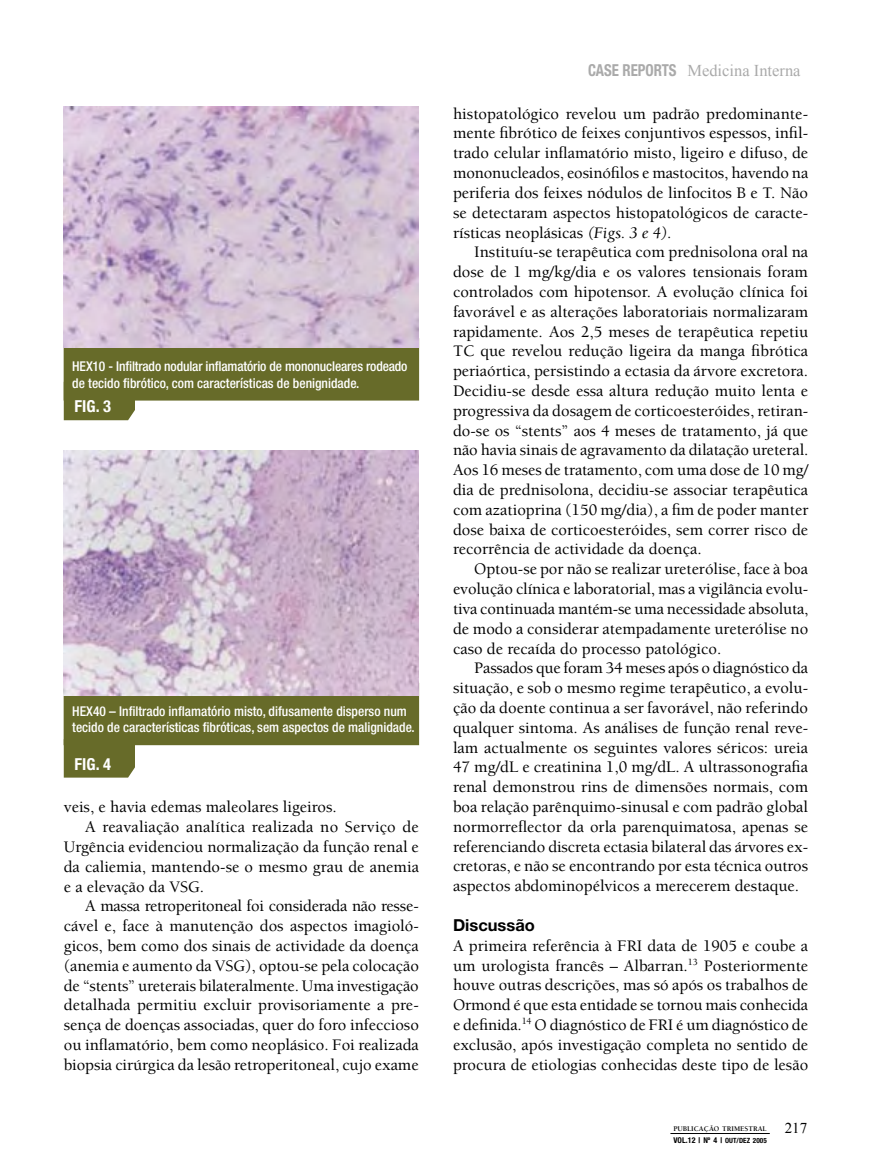
<style>
.page{position:relative;width:872px;height:1170px;background:#fff}
.page>*{position:absolute;margin:0;border:0;box-sizing:border-box;transform-origin:0 0}
.Texto{font:500 16.5px/19.8px "Berkeley";color:#000;text-align:justify}
.Texto_1_Parag{font:500 16.5px/19.8px "Berkeley";color:#000;text-align:justify}
.t1{font:16.5px "Times New Roman";color:#aaa}
.t2{font:700 condensed 16.5px "Helvetica Neue";color:#fff}
.Sub_Tit_1{font:700 16.5px "Helvetica Neue";color:#000}
.Leg_Fig{font:500 condensed 13.5px/16.2px "Helvetica Neue";color:#fff}
.t3{font:700 condensed 7.95px "Helvetica Neue";letter-spacing:.01em;color:#000}
.t4{font:700 7.35px "Berkeley";color:#000}
.s1{font-family:"Helvetica Neue";font-weight:700;font-stretch:condensed}
.s2{font-weight:400;font-style:italic}
.s3{font-family:"Times New Roman";font-weight:400;font-size:15px}
.s4{font-size:7.2px}
</style>
<div class="page">
<hr style="left:670px;top:1133px;width:99px;height:1px;background:#000">
<div style="left:64px;top:683px;width:354px;height:61px;background:#676b29"></div>
<div style="left:64px;top:683px;width:355px;height:62px;border:1px solid #676b29"></div>
<div style="left:64px;top:739px;width:71px;height:38px;background:#676b29"></div>
<div style="left:75px;top:756px;width:50px;height:17px;background:#676b29"></div>
<div style="left:64px;top:339px;width:354px;height:61px;background:#676b29"></div>
<svg style="left:64px;top:400px;width:71px;height:20px"></svg>
<div style="left:75px;top:399px;width:50px;height:17px;background:#676b29"></div>
<img style="left:64px;top:106px;width:355px;height:241px">
<img style="left:64px;top:450px;width:355px;height:245px">
<p class="Leg_Fig" style="left:72px;top:358px;width:337px">HEX10 - Infiltrado nodular inflamatório de mononucleares rodeado de tecido fibrótico, com características de benignidade.</p>
<p class="t2" style="left:75px;top:396px;width:38px">FIG. 3</p>
<p class="Leg_Fig" style="left:72px;top:703px;width:344px">HEX40 – Infiltrado inflamatório misto, difusamente disperso num tecido de características fibróticas, sem aspectos de malignidade.</p>
<p class="t2" style="left:75px;top:753px;width:38px">FIG. 4</p>
<p class="Texto" style="left:64px;top:797px;width:275px">veis, e havia edemas maleolares ligeiros.</p>
<p class="Texto" style="left:64px;top:817px;width:357px;text-indent:21px">A reavaliação analítica realizada no Serviço de Urgência evidenciou normalização da função renal e da caliemia, mantendo-se o mesmo grau de anemia e a elevação da VSG.</p>
<p class="Texto" style="left:64px;top:896px;width:357px;text-indent:21px">A massa retroperitoneal foi considerada não resse&shy;cável e, face à manutenção dos aspectos imagioló&shy;gicos, bem como dos sinais de actividade da doença (anemia e aumento da VSG), optou-se pela colocação de “stents” ureterais bilateralmente. Uma investigação detalhada permitiu excluir provisoriamente a pre&shy;sença de doenças associadas, quer do foro infeccioso ou inflamatório, bem como neoplásico. Foi realizada biopsia cirúrgica da lesão retroperitoneal, cujo exame</p>
<p class="t1" style="left:588px;top:61px;width:214px"><span class="s1">CASE REPORTS</span> Medicina Interna</p>
<p class="Texto" style="left:453px;top:104px;width:357px">histopatológico revelou um padrão predominante&shy;mente fibrótico de feixes conjuntivos espessos, infil&shy;trado celular inflamatório misto, ligeiro e difuso, de mononucleados, eosinófilos e mastocitos, havendo na periferia dos feixes nódulos de linfocitos B e T. Não se detectaram aspectos histopatológicos de caracte&shy;rísticas neoplásicas <span class="s2">(Figs. 3 e 4).</span></p>
<p class="Texto" style="left:453px;top:242px;width:357px;text-indent:21px">Instituíu-se terapêutica com prednisolona oral na dose de 1 mg/kg/dia e os valores tensionais foram controlados com hipotensor. A evolução clínica foi favorável e as alterações laboratoriais normalizaram rapidamente. Aos 2,5 meses de terapêutica repetiu TC que revelou redução ligeira da manga fibrótica periaórtica, persistindo a ectasia da árvore excretora.<br>Decidiu-se desde essa altura redução muito lenta e progressiva da dosagem de corticoesteróides, retiran&shy;do-se os “stents” aos 4 meses de tratamento, já que não havia sinais de agravamento da dilatação ureteral.<br>Aos 16 meses de tratamento, com uma dose de 10 mg/ dia de prednisolona, decidiu-se associar terapêutica com azatioprina (150 mg/dia), a fim de poder manter dose baixa de corticoesteróides, sem correr risco de recorrência de actividade da doença.</p>
<p class="Texto" style="left:453px;top:559px;width:357px;text-indent:21px">Optou-se por não se realizar ureterólise, face à boa evolução clínica e laboratorial, mas a vigilância evolu&shy;tiva continuada mantém-se uma necessidade absoluta, de modo a considerar atempadamente ureterólise no caso de recaída do processo patológico.</p>
<p class="Texto" style="left:453px;top:658px;width:357px;text-indent:21px">Passados que foram 34 meses após o diagnóstico da situação, e sob o mesmo regime terapêutico, a evolu&shy;ção da doente continua a ser favorável, não referindo qualquer sintoma. As análises de função renal reve&shy;lam actualmente os seguintes valores séricos: ureia 47 mg/dL e creatinina 1,0 mg/dL. A ultrassonografia renal demonstrou rins de dimensões normais, com boa relação parênquimo-sinusal e com padrão global normorreflector da orla parenquimatosa, apenas se referenciando discreta ectasia bilateral das árvores ex&shy;cretoras, e não se encontrando por esta técnica outros aspectos abdominopélvicos a merecerem destaque.</p>
<p class="Sub_Tit_1" style="left:453px;top:914px;width:83px">Discussão</p>
<p class="Texto_1_Parag" style="left:453px;top:935px;width:357px">A primeira referência à FRI data de 1905 e coube a um urologista francês – Albarran.<sup>13</sup> Posteriormente houve outras descrições, mas só após os trabalhos de Ormond é que esta entidade se tornou mais conhecida e definida.<sup>14</sup> O diagnóstico de FRI é um diagnóstico de exclusão, após investigação completa no sentido de procura de etiologias conhecidas deste tipo de lesão</p>
<p class="t4" style="left:673px;top:1124px;width:135px">PUBLICAÇÃO TRIMESTRAL <span class="s3">217</span></p>
<p class="t3" style="left:673px;top:1134px;width:95px">VOL.12 | Nº 4 | <span class="s4">OUT/DEZ 2005</span></p>
</div>
